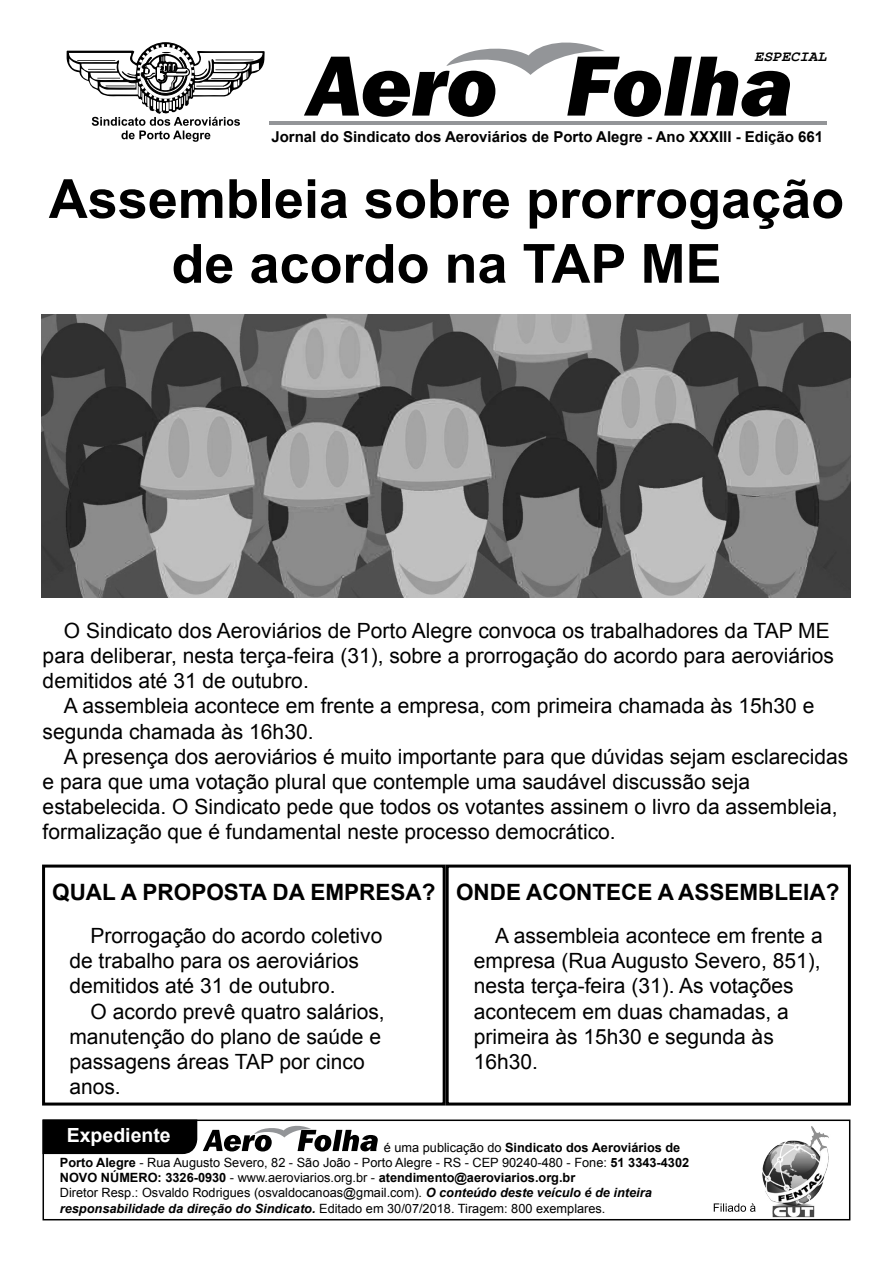
<style>
.page{position:relative;width:893px;height:1263px;background:#fff}
.page>*{position:absolute;margin:0;border:0;box-sizing:border-box;transform-origin:0 0}
.t1{font:700 54px/64.8px "Arial";color:#000;text-align:center}
.t2{font:700 22.5px "Arial";color:#000}
.t3{font:21px/25.2px "Arial";color:#000}
.t4{font:700 19.5px "Arial";color:#fff}
.t5{font:700 15px "Arial";color:#000}
.t6{font:italic 700 15px "Courier New";color:#000}
.t7{font:12.75px/15.3px "Arial";color:#000}
.s1{font-weight:700}
.s2{font-weight:700;font-style:italic}
</style>
<div class="page">
<svg style="left:67px;top:44px;width:198px;height:98px"></svg>
<svg style="left:304px;top:42px;width:486px;height:75px"></svg>
<hr style="left:269px;top:121px;width:558px;height:3px;background:#939598">
<div style="left:46px;top:1122px;width:151px;height:32px;background:#000"></div>
<div style="left:43px;top:1119px;width:807px;height:101px;border:2px solid #000"></div>
<svg style="left:714px;top:1203px;width:41px;height:9px"></svg>
<img style="left:762px;top:1126px;width:67px;height:91px">
<svg style="left:203px;top:1125px;width:175px;height:26px"></svg>
<div style="left:42px;top:864px;width:404px;height:241px;border:3px solid #000"></div>
<div style="left:446px;top:864px;width:405px;height:241px;border:3px solid #000"></div>
<img style="left:42px;top:315px;width:808px;height:282px">
<p class="t6" style="left:754px;top:45px;width:73px">ESPECIAL</p>
<p class="t5" style="left:271px;top:127px;width:553px">Jornal do Sindicato dos Aeroviários de Porto Alegre - Ano XXXIII - Edição 661</p>
<h1 class="t1" style="left:49px;top:168px;width:797px">Assembleia sobre prorrogação de acordo na TAP ME</h1>
<p class="t3" style="left:43px;top:618px;width:793px;text-indent:21px">O Sindicato dos Aeroviários de Porto Alegre convoca os trabalhadores da TAP ME para deliberar, nesta terça-feira (31), sobre a prorrogação do acordo para aeroviários demitidos até 31 de outubro.</p>
<p class="t3" style="left:43px;top:694px;width:773px;text-indent:21px">A assembleia acontece em frente a empresa, com primeira chamada às 15h30 e segunda chamada às 16h30.</p>
<p class="t3" style="left:43px;top:744px;width:807px;text-indent:21px">A presença dos aeroviários é muito importante para que dúvidas sejam esclarecidas e para que uma votação plural que contemple uma saudável discussão seja estabelecida. O Sindicato pede que todos os votantes assinem o livro da assembleia, formalização que é fundamental neste processo democrático.</p>
<p class="t2" style="left:52px;top:877px;width:385px">QUAL A PROPOSTA DA EMPRESA?</p>
<p class="t2" style="left:456px;top:877px;width:385px">ONDE ACONTECE A ASSEMBLEIA?</p>
<p class="t3" style="left:474px;top:923px;width:350px;text-indent:21px">A assembleia acontece em frente a empresa (Rua Augusto Severo, 851), nesta terça-feira (31). As votações acontecem em duas chamadas, a primeira às 15h30 e segunda às<br>16h30.</p>
<p class="t3" style="left:69px;top:923px;width:315px;text-indent:21px">Prorrogação do acordo coletivo de trabalho para os aeroviários demitidos até 31 de outubro.</p>
<p class="t3" style="left:69px;top:999px;width:317px;text-indent:21px">O acordo prevê quatro salários, manutenção do plano de saúde e passagens áreas TAP por cinco anos.</p>
<p class="t4" style="left:67px;top:1122px;width:106px">Expediente</p>
<p class="t7" style="left:60px;top:1139px;width:631px;text-indent:324px">é uma publicação do <span class="s1">Sindicato dos Aeroviários de Porto Alegre</span> - Rua Augusto Severo, 82 - São João - Porto Alegre - RS - CEP 90240-480 - Fone: <span class="s1">51 3343-4302<br>NOVO NÚMERO: 3326-0930</span> - www.aeroviarios.org.br - <span class="s1">atendimento@aeroviarios.org.br<br></span>Diretor Resp.: Osvaldo Rodrigues (osvaldocanoas@gmail.com). <span class="s2">O conteúdo deste veículo é de inteira responsabilidade da direção do Sindicato.</span> Editado em 30/07/2018. Tiragem: 800 exemplares.</p>
</div>
